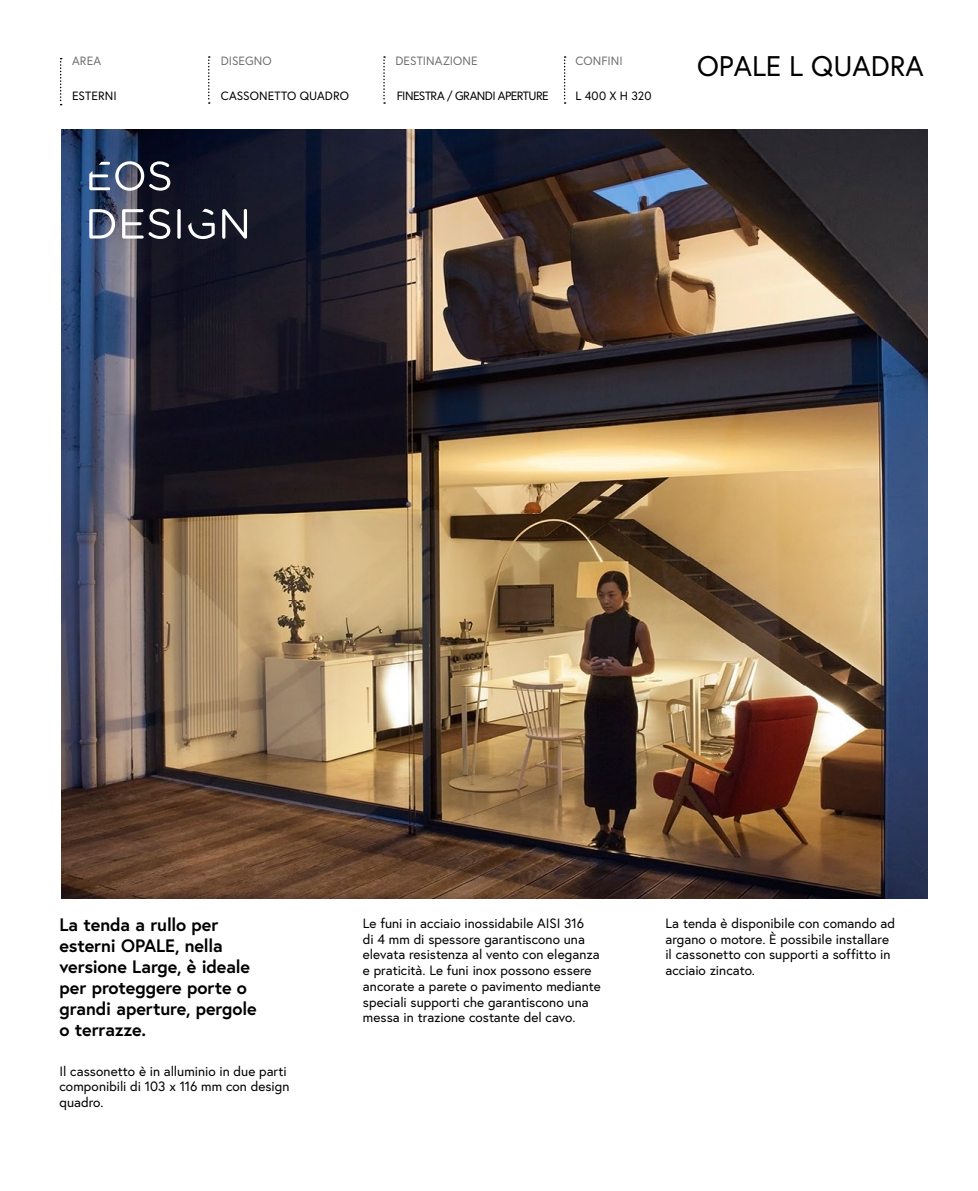
<style>
.page{position:relative;width:978px;height:1191px;background:#fff}
.page>*{position:absolute;margin:0;border:0;box-sizing:border-box;transform-origin:0 0}
.t1{font:28.35px "Europa";color:#000}
.t2{font:700 18px/21px "Europa";letter-spacing:-.005em;color:#000}
.t3{font:13.5px/15.8px "Europa";color:#000}
.t4{font:12px "Europa";letter-spacing:-.005em;color:#000}
.t5{font:12px "Europa";letter-spacing:.01em;color:#707172}
.t6{font:12px "Europa";letter-spacing:-.04em;color:#000}
</style>
<div class="page">
<img style="left:61px;top:130px;width:867px;height:768px">
<svg style="left:89px;top:209px;width:26px;height:29px"></svg>
<svg style="left:122px;top:209px;width:48px;height:30px"></svg>
<svg style="left:177px;top:209px;width:4px;height:30px"></svg>
<svg style="left:222px;top:209px;width:25px;height:30px"></svg>
<svg style="left:89px;top:161px;width:81px;height:30px"></svg>
<svg style="left:188px;top:222px;width:27px;height:17px"></svg>
<svg style="left:202px;top:209px;width:11px;height:6px"></svg>
<svg style="left:60px;top:58px;width:2px;height:47px"></svg>
<svg style="left:208px;top:56px;width:2px;height:48px"></svg>
<svg style="left:383px;top:56px;width:2px;height:48px"></svg>
<svg style="left:564px;top:56px;width:2px;height:48px"></svg>
<p class="t5" style="left:72px;top:54px;width:31px">AREA</p>
<p class="t5" style="left:221px;top:54px;width:53px">DISEGNO</p>
<p class="t5" style="left:395px;top:54px;width:84px">DESTINAZIONE</p>
<p class="t5" style="left:575px;top:54px;width:49px">CONFINI</p>
<p class="t4" style="left:72px;top:88px;width:46px">ESTERNI</p>
<p class="t4" style="left:221px;top:88px;width:130px">CASSONETTO QUADRO</p>
<p class="t6" style="left:397px;top:88px;width:154px">FINESTRA / GRANDI APERTURE</p>
<p class="t4" style="left:575px;top:88px;width:77px">L 400 X H 320</p>
<h1 class="t1" style="left:697px;top:49px;width:228px">OPALE L QUADRA</h1>
<h2 class="t2" style="left:60px;top:914px;width:199px">La tenda a rullo per esterni OPALE, nella versione Large, è ideale per proteggere porte o grandi aperture, pergole o terrazze.</h2>
<p class="t3" style="left:60px;top:1063px;width:231px">Il cassonetto è in alluminio in due parti componibili di 103 x 116 mm con design quadro.</p>
<p class="t3" style="left:363px;top:915px;width:239px">Le funi in acciaio inossidabile AISI 316<br>di 4 mm di spessore garantiscono una elevata resistenza al vento con eleganza e praticità. Le funi inox possono essere ancorate a parete o pavimento mediante speciali supporti che garantiscono una messa in trazione costante del cavo.</p>
<p class="t3" style="left:665px;top:915px;width:231px">La tenda è disponibile con comando ad argano o motore. È possibile installare il cassonetto con supporti a soffitto in acciaio zincato.</p>
</div>
